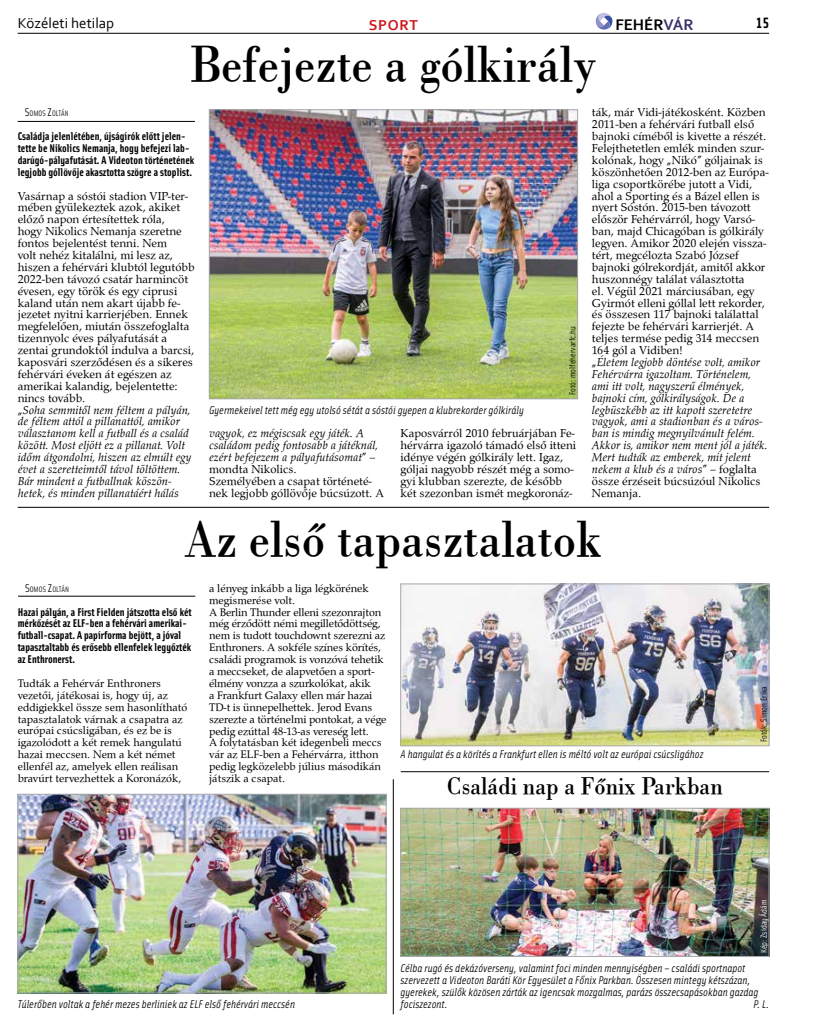
<style>
.page{position:relative;width:833px;height:1025px;background:#fff}
.page>*{position:absolute;margin:0;border:0;box-sizing:border-box;transform-origin:0 0}
.t1{font:52.5px "Bodoni PFL";color:#000;scale:.9 1}
.t2{font:25px "Bodoni PFL";color:#000;scale:.9 1}
.t3{font:700 16.12px "Corbel";color:#000}
.t4{font:15px "Corbel";color:#000}
.t5{font:700 15px "Corbel";letter-spacing:.04em;color:#ce171e}
.t6{font:700 15px "Solex";color:#000}
.t7{font:11.88px/11.9px "Palladius";color:#000}
.t8{font:italic 11.88px/11.9px "Palladius";color:#000}
.t9{font:11.25px/11.9px "Palladius";color:#000}
.t10{font:italic 11.25px/11.9px "Solex";color:#000}
.t11{font:700 11.25px/11.9px "Solex";color:#000}
.t12{font:8.75px "Solex";color:#000}
.t13{font:8.75px "Solex";color:#fff}
.t14{font:7.88px "Solex";color:#000}
.s1{color:#3c316c}
.s2{font-size:11.25px}
.s3{font-style:italic}
.s4{font-style:normal}
</style>
<div class="page">
<hr style="left:18px;top:33px;width:751px;height:1px;background:#000">
<svg style="left:595px;top:13px;width:17px;height:17px"></svg>
<hr style="left:18px;top:121px;width:177px;height:1px;background:#000">
<img style="left:211px;top:111px;width:365px;height:286px">
<div style="left:209px;top:109px;width:369px;height:290px;border:1px solid #a7a9ac"></div>
<img style="left:20px;top:795px;width:364px;height:195px">
<div style="left:18px;top:793px;width:368px;height:199px;border:1px solid #a7a9ac"></div>
<img style="left:402px;top:585px;width:365px;height:158px">
<div style="left:400px;top:583px;width:369px;height:162px;border:1px solid #a7a9ac"></div>
<img style="left:402px;top:809px;width:365px;height:145px">
<div style="left:400px;top:807px;width:369px;height:149px;border:1px solid #a7a9ac"></div>
<hr style="left:18px;top:507px;width:751px;height:1px;background:#000">
<hr style="left:18px;top:595px;width:177px;height:1px;background:#000">
<hr style="left:401px;top:771px;width:368px;height:1px;background:#000">
<hr style="left:393px;top:778px;width:1px;height:235px;background:#000">
<p class="t4" style="left:18px;top:13px;width:98px">Közéleti hetilap</p>
<p class="t5" style="left:369px;top:15px;width:50px">SPORT</p>
<h3 class="t3" style="left:615px;top:14px;width:80px">FEHÉR<span class="s1">VÁR</span></h3>
<p class="t6" style="left:756px;top:13px;width:14px">15</p>
<h1 class="t1" style="left:190px;top:27px;width:453px">Befejezte a gólkirály</h1>
<p class="t14" style="left:25px;top:109px;width:46px"><span class="s2">S</span>OMOS <span class="s2">Z</span>OLTÁN</p>
<p class="t11" style="left:18px;top:130px;width:178px">Családja jelenlétében, újságírók előtt jelen&shy;tette be Nikolics Nemanja, hogy befejezi lab&shy;darúgó-pályafutását. A Videoton történetének legjobb góllövője akasztotta szögre a stoplist.</p>
<p class="t7" style="left:18px;top:190px;width:178px">Vasárnap a sóstói stadion VIP-ter&shy;mében gyülekeztek azok, akiket előző napon értesítettek róla,<br>hogy Nikolics Nemanja szeretne fontos bejelentést tenni. Nem<br>volt nehéz kitalálni, mi lesz az, hiszen a fehérvári klubtól legutóbb 2022-ben távozó csatár harmincöt évesen, egy török és egy ciprusi kaland után nem akart újabb fe&shy;jezetet nyitni karrierjében. Ennek megfelelően, miután összefoglalta tizennyolc éves pályafutását a zentai grundoktól indulva a barcsi, kaposvári szerződésen és a sikeres fehérvári éveken át egészen az amerikai kalandig, bejelentette: nincs tovább.<br>„<span class="s3">Soha semmitől nem féltem a pályán, de féltem attól a pillanattól, amikor választanom kell a futball és a család között. Most eljött ez a pillanat. Volt időm átgondolni, hiszen az elmúlt egy évet a szeretteimtől távol töltöttem.<br>Bár mindent a futballnak köszön&shy;hetek, és minden pillanatáért hálás</span></p>
<p class="t10" style="left:209px;top:403px;width:316px">Gyermekeivel tett még egy utolsó sétát a sóstói gyepen a klubrekorder gólkirály</p>
<p class="t12" style="left:567px;top:395px;width:71px;rotate:-90deg">Fotó: molfehervarfc.hu</p>
<p class="t8" style="left:209px;top:427px;width:176px">vagyok, ez mégiscsak egy játék. A családom pedig fontosabb a játéknál, ezért befejezem a pályafutásomat<span class="s4">” – mondta Nikolics.<br>Személyében a csapat történeté&shy;nek legjobb góllövője búcsúzott. A</span></p>
<p class="t7" style="left:400px;top:427px;width:177px">Kaposvárról 2010 februárjában Fe&shy;hérvárra igazoló támadó első itteni idénye végén gólkirály lett. Igaz, góljai nagyobb részét még a somo&shy;gyi klubban szerezte, de később két szezonban ismét megkoronáz-</p>
<p class="t7" style="left:592px;top:106px;width:178px">ták, már Vidi-játékosként. Közben 2011-ben a fehérvári futball első bajnoki címéből is kivette a részét.<br>Felejthetetlen emlék minden szur&shy;kolónak, hogy „Nikó” góljainak is köszönhetően 2012-ben az Európa&shy;liga csoportkörébe jutott a Vidi, ahol a Sporting és a Bázel ellen is nyert Sóstón. 2015-ben távozott először Fehérvárról, hogy Varsó&shy;ban, majd Chicagóban is gólkirály legyen. Amikor 2020 elején vissza&shy;tért, megcélozta Szabó József bajnoki gólrekordját, amitől akkor huszonnégy találat választotta<br>el. Végül 2021 márciusában, egy Gyirmót elleni góllal lett rekorder, és összesen 117 bajnoki találattal fejezte be fehérvári karrierjét. A teljes termése pedig 314 meccsen 164 gól a Vidiben!<br>„<span class="s3">Életem legjobb döntése volt, amikor Fehérvárra igazoltam. Történelem, ami itt volt, nagyszerű élmények, bajnoki cím, gólkirályságok. De a legbüszkébb az itt kapott szeretetre vagyok, ami a stadionban és a város&shy;ban is mindig megnyilvánult felém.<br>Akkor is, amikor nem ment jól a játék.<br>Mert tudták az emberek, mit jelent nekem a klub és a város</span>” – foglalta össze érzéseit búcsúzóul Nikolics Nemanja.</p>
<h1 class="t1" style="left:185px;top:502px;width:465px">Az első tapasztalatok</h1>
<p class="t14" style="left:25px;top:584px;width:46px"><span class="s2">S</span>OMOS <span class="s2">Z</span>OLTÁN</p>
<p class="t11" style="left:18px;top:605px;width:175px">Hazai pályán, a First Fielden játszotta első két mérkőzését az ELF-ben a fehérvári amerikai&shy;futball-csapat. A papírforma bejött, a jóval tapasztaltabb és erősebb ellenfelek legyőzték az Enthronerst.</p>
<p class="t9" style="left:18px;top:677px;width:171px">Tudták a Fehérvár Enthroners vezetői, játékosai is, hogy új, az eddigiekkel össze sem hasonlítható tapasztalatok várnak a csapatra az európai csúcsligában, és ez be is igazolódott a két remek hangulatú hazai meccsen. Nem a két német ellenfél az, amelyek ellen reálisan bravúrt tervezhettek a Koronázók,</p>
<p class="t9" style="left:209px;top:582px;width:179px">a lényeg inkább a liga légkörének megismerése volt.<br>A Berlin Thunder elleni szezonrajton még érződött némi megilletődöttség, nem is tudott touchdownt szerezni az Enthroners. A sokféle színes körítés, családi programok is vonzóvá tehetik a meccseket, de alapvetően a sport&shy;élmény vonzza a szurkolókat, akik<br>a Frankfurt Galaxy ellen már hazai TD-t is ünnepelhettek. Jerod Evans szerezte a történelmi pontokat, a vége pedig ezúttal 48-13-as vereség lett.<br>A folytatásban két idegenbeli meccs vár az ELF-ben a Fehérvárra, itthon pedig legközelebb július másodikán játszik a csapat.</p>
<p class="t10" style="left:400px;top:747px;width:304px">A hangulat és a körítés a Frankfurt ellen is méltó volt az európai csúcsligához</p>
<h2 class="t2" style="left:447px;top:768px;width:308px">Családi nap a Főnix Parkban</h2>
<p class="t12" style="left:758px;top:742px;width:58px;rotate:-90deg">Fotók: Simon Erika</p>
<p class="t13" style="left:758px;top:952px;width:55px;rotate:-90deg">Kép: Zsiday Ádám</p>
<p class="t10" style="left:18px;top:997px;width:279px">Túlerőben voltak a fehér mezes berliniek az ELF első fehérvári meccsén</p>
<p class="t10" style="left:400px;top:961px;width:359px">Célba rugó és dekázóverseny, valamint foci minden mennyiségben – családi sportnapot szervezett a Videoton Baráti Kör Egyesület a Főnix Parkban. Összesen mintegy kétszázan, gyerekek, szülők közösen zárták az igencsak mozgalmas, parázs összecsapásokban gazdag fociszezont.</p>
<p class="t10" style="left:753px;top:997px;width:17px">P. L.</p>
</div>
